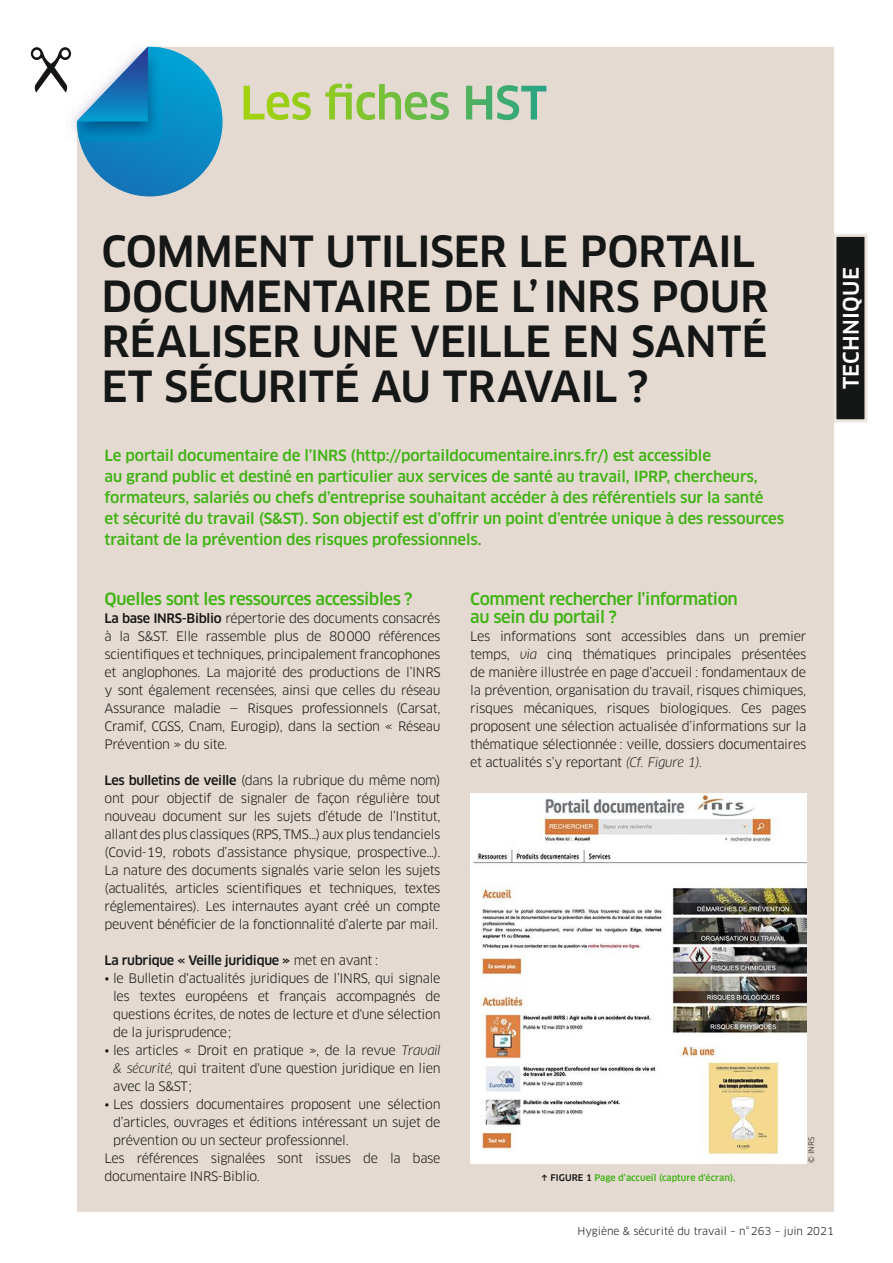
<style>
.page{position:relative;width:893px;height:1263px;background:#fff}
.page>*{position:absolute;margin:0;border:0;box-sizing:border-box;transform-origin:0 0}
.t1{font:500 42px/45px "Clan OT";letter-spacing:-.01em;color:#151616}
.t2{font:500 21px "Clan OT";letter-spacing:.01em;color:#fff}
.t3{font:500 16.5px/18px "Clan OT";letter-spacing:-.025em;color:#40b314}
.t4{font:500 15px/21px "Clan OT";letter-spacing:-.01em;color:#40b314}
.t5{font:12.75px/18px "Clan OT";letter-spacing:-.025em;color:#151616;text-align:justify}
.t6{font:500 12.75px "Clan OT";letter-spacing:-.025em;color:#151616}
.t7{font:10.5px "Clan OT";color:#151616}
.t8{font:500 9px "Clan OT";color:#40b314}
.t9{font:7.5px "Clan OT";color:#151616}
.s1{font-weight:500}
.s2{font-weight:400}
.s3{font-style:italic}
.s4{font-family:"Flesh Plain";font-weight:400;color:#151616}
.s5{color:#151616}
</style>
<div class="page">
<div style="left:77px;top:47px;width:757px;height:1165px;background:#e4dad1"></div>
<img style="left:65px;top:46px;width:97px;height:90px">
<svg style="left:77px;top:47px;width:146px;height:149px"></svg>
<svg style="left:244px;top:86px;width:21px;height:33px"></svg>
<svg style="left:267px;top:92px;width:44px;height:28px"></svg>
<svg style="left:325px;top:83px;width:27px;height:36px"></svg>
<svg style="left:356px;top:92px;width:19px;height:28px"></svg>
<svg style="left:379px;top:84px;width:22px;height:35px"></svg>
<svg style="left:405px;top:92px;width:44px;height:28px"></svg>
<svg style="left:466px;top:86px;width:26px;height:33px"></svg>
<svg style="left:497px;top:85px;width:22px;height:35px"></svg>
<svg style="left:521px;top:86px;width:25px;height:33px"></svg>
<div style="left:835px;top:235px;width:31px;height:186px;background:#151616"></div>
<div style="left:833px;top:234px;width:34px;height:188px;border:3px solid #ebe5dd"></div>
<svg style="left:31px;top:47px;width:40px;height:45px"></svg>
<img style="left:470px;top:794px;width:336px;height:369px">
<h1 class="t1" style="left:101px;top:232px;width:668px">COMMENT UTILISER LE PORTAIL<br>DOCUMENTAIRE DE L’INRS POUR<br>RÉALISER UNE VEILLE EN SANTÉ<br>ET SÉCURITÉ AU TRAVAIL ?</h1>
<h2 class="t2" style="left:843px;top:389px;width:123px;rotate:-90deg">TECHNIQUE</h2>
<p class="t4" style="left:105px;top:446px;width:681px">Le portail documentaire de l’INRS (http://portaildocumentaire.inrs.fr/) est accessible<br>au grand public et destiné en particulier aux services de santé au travail, IPRP, chercheurs, formateurs, salariés ou chefs d’entreprise souhaitant accéder à des référentiels sur la santé<br>et sécurité du travail (S&amp;ST). Son objectif est d’offrir un point d’entrée unique à des ressources traitant de la prévention des risques professionnels.</p>
<p class="t3" style="left:105px;top:591px;width:310px">Quelles sont les ressources accessibles ?</p>
<p class="t5" style="left:105px;top:610px;width:337px"><span class="s1">La base INRS-Biblio</span> répertorie des documents consacrés à la S&amp;ST. Elle rassemble plus de 80000 références scientifiques et techniques, principalement francophones et anglophones. La majorité des productions de l’INRS y sont également recensées, ainsi que celles du réseau Assurance maladie — Risques professionnels (Carsat, Cramif, CGSS, Cnam, Eurogip), dans la section « Réseau Prévention » du site.</p>
<p class="t5" style="left:105px;top:772px;width:337px"><span class="s1">Les bulletins de veille</span> (dans la rubrique du même nom) ont pour objectif de signaler de façon régulière tout nouveau document sur les sujets d’étude de l’Institut, allant des plus classiques (RPS, TMS…) aux plus tendanciels (Covid-19, robots d’assistance physique, prospective…).<br>La nature des documents signalés varie selon les sujets (actualités, articles scientifiques et techniques, textes réglementaires). Les internautes ayant créé un compte peuvent bénéficier de la fonctionnalité d’alerte par mail.</p>
<p class="t6" style="left:105px;top:956px;width:275px">La rubrique « Veille juridique » <span class="s2">met en avant :</span></p>
<p class="t5" style="left:113px;top:970px;width:329px;text-indent:-9px">• le Bulletin d'actualités juridiques de l’INRS, qui signale les textes européens et français accompagnés de questions écrites, de notes de lecture et d'une sélection de la jurisprudence;</p>
<p class="t5" style="left:113px;top:1042px;width:329px;text-indent:-9px">• les articles « Droit en pratique », de la revue <span class="s3">Travail &amp; sécurité,</span> qui traitent d'une question juridique en lien avec la S&amp;ST;</p>
<p class="t5" style="left:105px;top:1096px;width:337px">• Les dossiers documentaires proposent une sélection</p>
<p class="t5" style="left:113px;top:1114px;width:329px">d’articles, ouvrages et éditions intéressant un sujet de</p>
<p class="t5" style="left:113px;top:1132px;width:237px">prévention ou un secteur professionnel.</p>
<p class="t5" style="left:105px;top:1150px;width:337px">Les références signalées sont issues de la base</p>
<p class="t5" style="left:105px;top:1168px;width:157px">documentaire INRS-Biblio.</p>
<p class="t3" style="left:470px;top:591px;width:269px">Comment rechercher l’information au sein du portail ?</p>
<p class="t5" style="left:470px;top:628px;width:337px">Les informations sont accessibles dans un premier temps, <span class="s3">via</span> cinq thématiques principales présentées de manière illustrée en page d’accueil : fondamentaux de la prévention, organisation du travail, risques chimiques, risques mécaniques, risques biologiques. Ces pages proposent une sélection actualisée d’informations sur la thématique sélectionnée : veille, dossiers documentaires et actualités s’y reportant <span class="s3">(Cf. Figure 1).</span></p>
<p class="t8" style="left:541px;top:1174px;width:196px"><span class="s4">D</span> <span class="s5">FIGURE 1</span> Page d’accueil (capture d'écran).</p>
<p class="t9" style="left:809px;top:1163px;width:28px;rotate:-90deg">© INRS</p>
<p class="t7" style="left:577px;top:1227px;width:258px">Hygiène &amp; sécurité du travail – n°263 – juin 2021</p>
</div>
